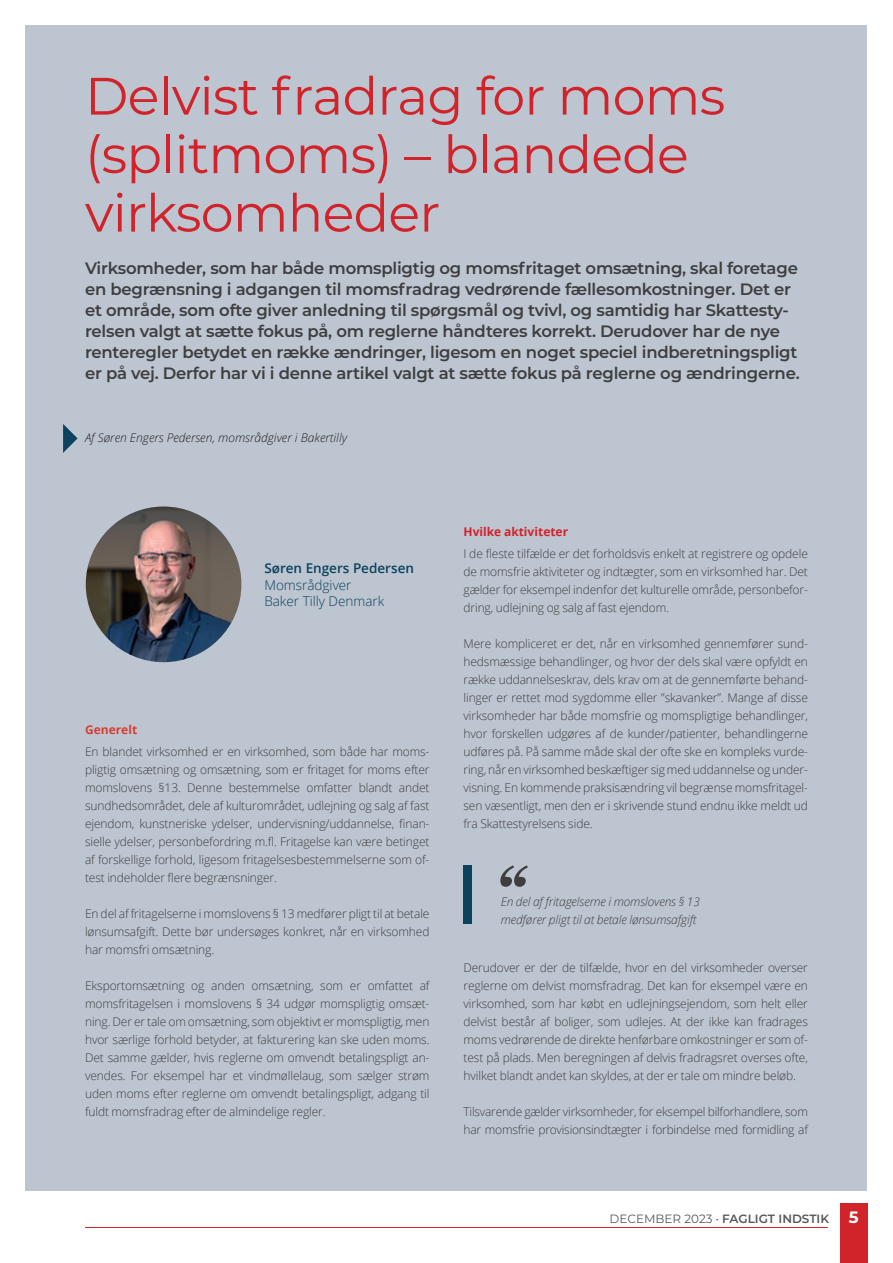
<style>
.page{position:relative;width:893px;height:1263px;background:#fff}
.page>*{position:absolute;margin:0;border:0;box-sizing:border-box;transform-origin:0 0}
.t1{font:52.5px/58.5px "Montserrat";letter-spacing:-.015em;color:#d1232a}
.t2{font:600 16.5px/21px "Montserrat";letter-spacing:-.015em;color:#3e3e3f}
.t3{font:300 13.5px/16.2px "Open Sans";color:#0b425d}
.t4{font:600 13.5px "Open Sans";color:#0b425d}
.t5{font:300 12px/18px "Open Sans";letter-spacing:-.01em;color:#3e3e3f;text-align:justify}
.t6{font:italic 300 12px/18px "Open Sans";letter-spacing:-.01em;color:#3e3e3f}
.t7{font:italic 300 12px "Open Sans";color:#231f20}
.t8{font:600 12px "Montserrat";color:#57585a}
.t9{font:700 12px "Open Sans";color:#d1232a}
.t10{font:700 12px "Open Sans";color:#d53f33}
.s1{font-weight:400}
.s2{font-weight:500;color:#d1232a}
.s3{font-weight:700;font-size:16.5px;color:#fff}
</style>
<div class="page">
<div style="left:26px;top:26px;width:841px;height:1165px;background:#bdc5d1"></div>
<svg style="left:63px;top:424px;width:15px;height:29px"></svg>
<img style="left:86px;top:506px;width:155px;height:156px;border-radius:78px">
<svg style="left:500px;top:865px;width:28px;height:22px"></svg>
<div style="left:463px;top:865px;width:9px;height:59px;background:#0b425d"></div>
<div style="left:840px;top:1203px;width:27px;height:60px;background:#d1232a"></div>
<hr style="left:85px;top:1227px;width:743px;height:1px;background:#d1232a">
<h1 class="t1" style="left:85px;top:71px;width:642px">Delvist fradrag for moms (splitmoms) – blandede virksomheder</h1>
<p class="t2" style="left:85px;top:258px;width:716px">Virksomheder, som har både momspligtig og momsfritaget omsætning, skal foretage en begrænsning i adgangen til momsfradrag vedrørende fællesomkostninger. Det er et område, som ofte giver anledning til spørgsmål og tvivl, og samtidig har Skattesty&shy;relsen valgt at sætte fokus på, om reglerne håndteres korrekt. Derudover har de nye renteregler betydet en række ændringer, ligesom en noget speciel indberetningspligt er på vej. Derfor har vi i denne artikel valgt at sætte fokus på reglerne og ændringerne.</p>
<p class="t7" style="left:85px;top:429px;width:264px">Af Søren Engers Pedersen, momsrådgiver i Bakertilly</p>
<p class="t4" style="left:264px;top:563px;width:151px">Søren Engers Pedersen</p>
<p class="t3" style="left:264px;top:577px;width:122px">Momsrådgiver<br>Baker Tilly Denmark</p>
<p class="t10" style="left:85px;top:721px;width:54px">Generelt</p>
<p class="t5" style="left:85px;top:744px;width:346px">En blandet virksomhed er en virksomhed, som både har moms&shy;pligtig omsætning og omsætning, som er fritaget for moms efter momslovens §13. Denne bestemmelse omfatter blandt andet sundhedsområdet, dele af kulturområdet, udlejning og salg af fast ejendom, kunstneriske ydelser, undervisning/uddannelse, finan&shy;sielle ydelser, personbefordring m.fl. Fritagelse kan være betinget af forskellige forhold, ligesom fritagelsesbestemmelserne som of&shy;test indeholder flere begrænsninger.</p>
<p class="t5" style="left:85px;top:906px;width:346px">En del af fritagelserne i momslovens § 13 medfører pligt til at betale lønsumsafgift. Dette bør undersøges konkret, når en virksomhed har momsfri omsætning.</p>
<p class="t5" style="left:85px;top:978px;width:346px">Eksportomsætning og anden omsætning, som er omfattet af momsfritagelsen i momslovens § 34 udgør momspligtig omsæt&shy;ning. Der er tale om omsætning, som objektivt er momspligtig, men hvor særlige forhold betyder, at fakturering kan ske uden moms.<br>Det samme gælder, hvis reglerne om omvendt betalingspligt an&shy;vendes. For eksempel har et vindmøllelaug, som sælger strøm uden moms efter reglerne om omvendt betalingspligt, adgang til fuldt momsfradrag efter de almindelige regler.</p>
<p class="t9" style="left:463px;top:526px;width:106px">Hvilke aktiviteter</p>
<p class="t5" style="left:463px;top:544px;width:346px">I de fleste tilfælde er det forholdsvis enkelt at registrere og opdele de momsfrie aktiviteter og indtægter, som en virksomhed har. Det gælder for eksempel indenfor det kulturelle område, personbefor&shy;dring, udlejning og salg af fast ejendom.</p>
<p class="t5" style="left:463px;top:636px;width:346px">Mere kompliceret er det, når en virksomhed gennemfører sund&shy;hedsmæssige behandlinger, og hvor der dels skal være opfyldt en række uddannelseskrav, dels krav om at de gennemførte behand&shy;linger er rettet mod sygdomme eller ”skavanker”. Mange af disse virksomheder har både momsfrie og momspligtige behandlinger, hvor forskellen udgøres af de kunder/patienter, behandlingerne udføres på. På samme måde skal der ofte ske en kompleks vurde&shy;ring, når en virksomhed beskæftiger sig med uddannelse og under&shy;visning. En kommende praksisændring vil begrænse momsfritagel&shy;sen væsentligt, men den er i skrivende stund endnu ikke meldt ud fra Skattestyrelsens side.</p>
<p class="t6" style="left:501px;top:894px;width:201px">En del af fritagelserne i momslovens § 13 medfører pligt til at betale lønsumsafgift</p>
<p class="t5" style="left:463px;top:960px;width:346px">Derudover er der de tilfælde, hvor en del virksomheder overser reglerne om delvist momsfradrag. Det kan for eksempel være en virksomhed, som har købt en udlejningsejendom, som helt eller delvist består af boliger, som udlejes. At der ikke kan fradrages moms vedrørende de direkte henførbare omkostninger er som of&shy;test på plads. Men beregningen af delvis fradragsret overses ofte, hvilket blandt andet kan skyldes, at der er tale om mindre beløb.</p>
<p class="t5" style="left:463px;top:1104px;width:346px">Tilsvarende gælder virksomheder, for eksempel bilforhandlere, som har momsfrie provisionsindtægter i forbindelse med formidling af</p>
<p class="t8" style="left:609px;top:1211px;width:251px"><span class="s1">DECEMBER 2023</span> <span class="s2">·</span> FAGLIGT INDSTIK <span class="s3">5</span></p>
</div>
